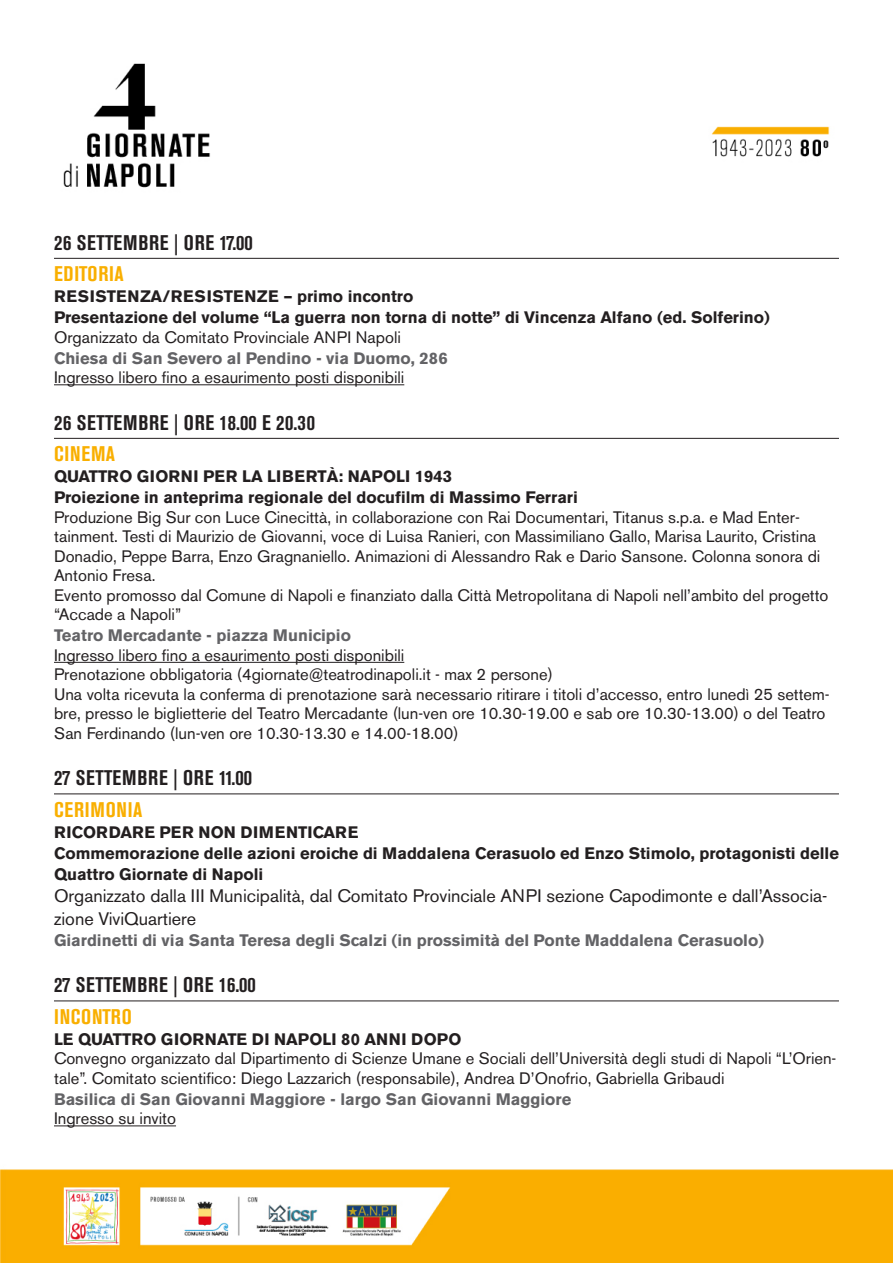
<style>
.page{position:relative;width:893px;height:1263px;background:#fff}
.page>*{position:absolute;margin:0;border:0;box-sizing:border-box;transform-origin:0 0}
.DATA{font:700 condensed 21px "Akzidenz Grotesk BE";letter-spacing:.035em;color:#231f20}
.TIPO{font:700 condensed 21px "Akzidenz Grotesk BE";letter-spacing:.035em;color:#f9af00}
.testi{font:18px/22.5px "Akzidenz Grotesk BE";color:#231f20}
.TESTO{font:16.5px/19.5px "Akzidenz Grotesk BE";color:#231f20}
.ATTIVITà{font:700 16.5px/21px "Akzidenz Grotesk BE";color:#231f20}
.LUOGO{font:700 16.5px "Akzidenz Grotesk BE";color:#636366}
.ATTIVITà-2{font:700 16.5px "Akzidenz Grotesk BE";letter-spacing:.02em;color:#231f20}
</style>
<div class="page">
<img style="left:0;top:63px;width:892px;height:1200px">
<hr style="left:54px;top:258px;width:785px;height:1px;background:#231f20">
<hr style="left:54px;top:384px;width:350px;height:1px;background:#231f20">
<hr style="left:54px;top:438px;width:785px;height:1px;background:#231f20">
<hr style="left:54px;top:662px;width:350px;height:1px;background:#231f20">
<hr style="left:54px;top:794px;width:785px;height:1px;background:#231f20">
<hr style="left:54px;top:1001px;width:785px;height:1px;background:#231f20">
<hr style="left:54px;top:1125px;width:122px;height:1px;background:#231f20">
<p class="DATA" style="left:54px;top:230px;width:200px">26 SETTEMBRE | ORE 17.00</p>
<p class="TIPO" style="left:54px;top:262px;width:71px">EDITORIA</p>
<p class="ATTIVITà" style="left:54px;top:286px;width:361px">RESISTENZA/RESISTENZE – primo incontro</p>
<p class="ATTIVITà" style="left:54px;top:307px;width:718px">Presentazione del volume “La guerra non torna di notte” di Vincenza Alfano (ed. Solferino)</p>
<p class="TESTO" style="left:54px;top:327px;width:348px">Organizzato da Comitato Provinciale ANPI Napoli</p>
<p class="LUOGO" style="left:54px;top:348px;width:395px">Chiesa di San Severo al Pendino - via Duomo, 286</p>
<p class="TESTO" style="left:54px;top:368px;width:352px">Ingresso libero fino a esaurimento posti disponibili</p>
<p class="DATA" style="left:54px;top:410px;width:262px">26 SETTEMBRE | ORE 18.00 E 20.30</p>
<p class="TIPO" style="left:54px;top:442px;width:63px">CINEMA</p>
<p class="ATTIVITà" style="left:54px;top:466px;width:400px">QUATTRO GIORNI PER LA LIBERTÀ: NAPOLI 1943</p>
<p class="ATTIVITà" style="left:54px;top:487px;width:525px">Proiezione in anteprima regionale del docufilm di Massimo Ferrari</p>
<p class="TESTO" style="left:54px;top:507px;width:768px">Produzione Big Sur con Luce Cinecittà, in collaborazione con Rai Documentari, Titanus s.p.a. e Mad Enter&shy;tainment. Testi di Maurizio de Giovanni, voce di Luisa Ranieri, con Massimiliano Gallo, Marisa Laurito, Cristina Donadio, Peppe Barra, Enzo Gragnaniello. Animazioni di Alessandro Rak e Dario Sansone. Colonna sonora di Antonio Fresa.</p>
<p class="TESTO" style="left:54px;top:585px;width:776px">Evento promosso dal Comune di Napoli e finanziato dalla Città Metropolitana di Napoli nell’ambito del progetto “Accade a Napoli”</p>
<p class="LUOGO" style="left:54px;top:626px;width:299px">Teatro Mercadante - piazza Municipio</p>
<p class="TESTO" style="left:54px;top:645px;width:352px">Ingresso libero fino a esaurimento posti disponibili</p>
<p class="TESTO" style="left:54px;top:665px;width:500px">Prenotazione obbligatoria (4giornate@teatrodinapoli.it - max 2 persone)</p>
<p class="TESTO" style="left:54px;top:684px;width:777px">Una volta ricevuta la conferma di prenotazione sarà necessario ritirare i titoli d’accesso, entro lunedì 25 settem&shy;bre, presso le biglietterie del Teatro Mercadante (lun-ven ore 10.30-19.00 e sab ore 10.30-13.00) o del Teatro<br>San Ferdinando (lun-ven ore 10.30-13.30 e 14.00-18.00)</p>
<p class="DATA" style="left:54px;top:766px;width:200px">27 SETTEMBRE | ORE 11.00</p>
<p class="TIPO" style="left:54px;top:797px;width:90px">CERIMONIA</p>
<p class="ATTIVITà-2" style="left:54px;top:822px;width:306px">RICORDARE PER NON DIMENTICARE</p>
<p class="ATTIVITà" style="left:54px;top:843px;width:786px">Commemorazione delle azioni eroiche di Maddalena Cerasuolo ed Enzo Stimolo, protagonisti delle<br>Quattro Giornate di Napoli</p>
<p class="testi" style="left:54px;top:885px;width:775px">Organizzato dalla III Municipalità, dal Comitato Provinciale ANPI sezione Capodimonte e dall’Associa&shy;zione ViviQuartiere</p>
<p class="LUOGO" style="left:54px;top:930px;width:712px">Giardinetti di via Santa Teresa degli Scalzi (in prossimità del Ponte Maddalena Cerasuolo)</p>
<p class="DATA" style="left:54px;top:973px;width:203px">27 SETTEMBRE | ORE 16.00</p>
<p class="TIPO" style="left:54px;top:1004px;width:79px">INCONTRO</p>
<p class="ATTIVITà" style="left:54px;top:1029px;width:409px">LE QUATTRO GIORNATE DI NAPOLI 80 ANNI DOPO</p>
<p class="TESTO" style="left:54px;top:1049px;width:784px">Convegno organizzato dal Dipartimento di Scienze Umane e Sociali dell’Università degli studi di Napoli “L’Orien&shy;tale”. Comitato scientifico: Diego Lazzarich (responsabile), Andrea D’Onofrio, Gabriella Gribaudi</p>
<p class="LUOGO" style="left:54px;top:1089px;width:519px">Basilica di San Giovanni Maggiore - largo San Giovanni Maggiore</p>
<p class="TESTO" style="left:54px;top:1109px;width:124px">Ingresso su invito</p>
</div>
